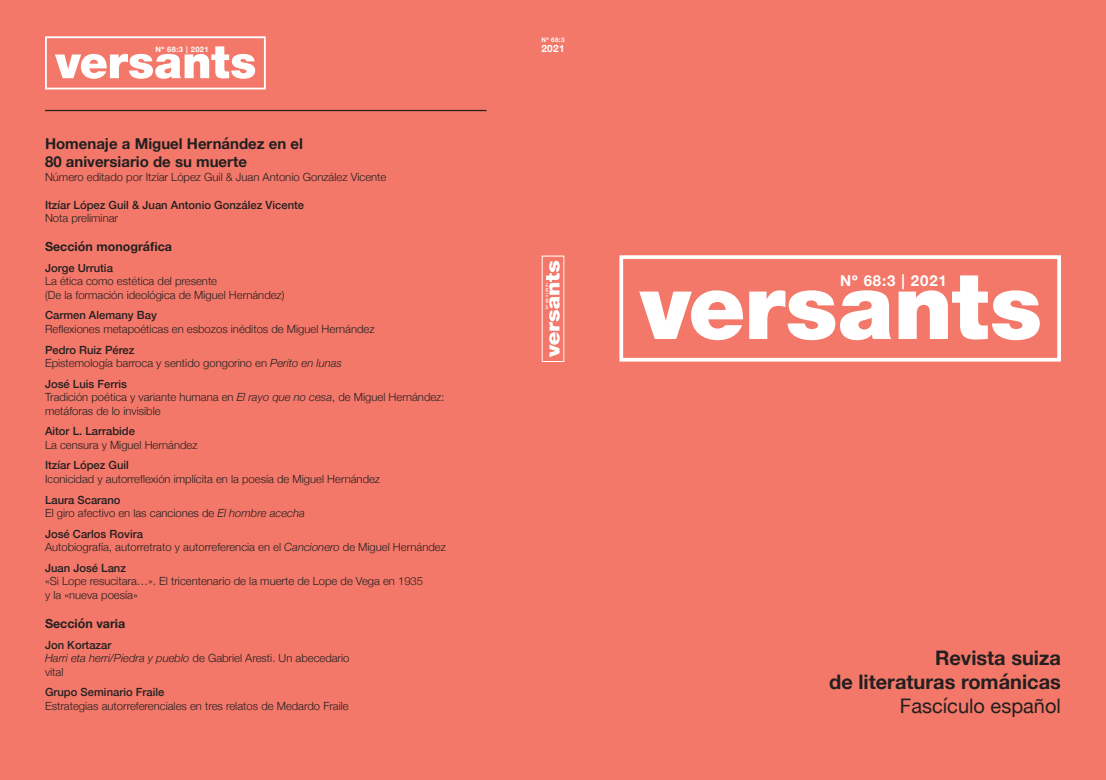
<style>
.page{position:relative;width:1106px;height:780px;background:#f37869}
.page>*{position:absolute;margin:0;border:0;box-sizing:border-box;transform-origin:0 0}
.t1{font:700 20px "Helvetica Neue";color:#231f20}
.t2{font:20px "Helvetica Neue";color:#231f20}
.Título_Número{font:700 15px "Helvetica Neue";color:#231f20}
.t3{font:700 15px "Helvetica Neue";letter-spacing:.06em;color:#fff}
.Artículo{font:700 12.5px "Helvetica Neue";color:#231f20}
.Artículo-2{font:300 11.25px/13.5px "Helvetica Neue";color:#231f20}
.Autores{font:500 11.25px "Helvetica Neue";color:#231f20}
.Coordinadores{font:300 11.25px "Helvetica Neue";color:#231f20}
.t4{font:700 10px "Helvetica Neue";color:#fff}
.t5{font:700 7.5px "Helvetica Neue";letter-spacing:.06em;color:#fff}
.t6{font:700 6.25px "Helvetica Neue";color:#fff}
.t7{font:700 3.12px "Helvetica Neue";letter-spacing:.06em;color:#fff;scale:1.14 1}
.s1{font-style:italic}
</style>
<div class="page">
<svg style="left:639px;top:290px;width:104px;height:50px"></svg>
<svg style="left:749px;top:290px;width:142px;height:50px"></svg>
<svg style="left:899px;top:275px;width:141px;height:65px"></svg>
<div style="left:619px;top:255px;width:442px;height:106px;border:4px solid #fff"></div>
<svg style="left:546px;top:261px;width:14px;height:96px"></svg>
<div style="left:542px;top:256px;width:22px;height:106px;border:1px solid #fff"></div>
<svg style="left:55px;top:46px;width:200px;height:33px"></svg>
<div style="left:45px;top:36px;width:221px;height:53px;border:2px solid #fff"></div>
<hr style="left:45px;top:110px;width:441px;height:1px;background:#231f20">
<p class="t5" style="left:155px;top:43px;width:55px">Nº 68:3 | 2021</p>
<p class="Título_Número" style="left:45px;top:132px;width:260px">Homenaje a Miguel Hernández en el</p>
<p class="Título_Número" style="left:45px;top:150px;width:203px">80 aniversiario de su muerte</p>
<p class="Coordinadores" style="left:45px;top:168px;width:343px">Número editado por Itzíar López Guil &amp; Juan Antonio González Vicente</p>
<p class="Autores" style="left:45px;top:195px;width:261px">Itzíar López Guil &amp; Juan Antonio González Vicente</p>
<p class="Artículo-2" style="left:45px;top:210px;width:75px">Nota preliminar</p>
<p class="Artículo" style="left:45px;top:237px;width:129px">Sección monográfica</p>
<p class="Autores" style="left:45px;top:259px;width:69px">Jorge Urrutia</p>
<p class="Artículo-2" style="left:45px;top:274px;width:174px">La ética como estética del presente</p>
<p class="Artículo-2" style="left:45px;top:287px;width:241px">(De la formación ideológica de Miguel Hernández)</p>
<p class="Autores" style="left:45px;top:306px;width:113px">Carmen Alemany Bay</p>
<p class="Artículo-2" style="left:45px;top:321px;width:331px">Reflexiones metapoéticas en esbozos inéditos de Miguel Hernández</p>
<p class="Autores" style="left:45px;top:340px;width:91px">Pedro Ruiz Pérez</p>
<p class="Artículo-2" style="left:45px;top:355px;width:298px">Epistemología barroca y sentido gongorino en <span class="s1">Perito en lunas</span></p>
<p class="Autores" style="left:45px;top:374px;width:83px">José Luis Ferris</p>
<p class="Artículo-2" style="left:45px;top:389px;width:401px">Tradición poética y variante humana en <span class="s1">El rayo que no cesa</span>, de Miguel Hernández:</p>
<p class="Artículo-2" style="left:45px;top:403px;width:117px">metáforas de lo invisible</p>
<p class="Autores" style="left:45px;top:422px;width:92px">Aitor L. Larrabide</p>
<p class="Artículo-2" style="left:45px;top:437px;width:154px">La censura y Miguel Hernández</p>
<p class="Autores" style="left:45px;top:456px;width:85px">Itzíar López Guil</p>
<p class="Artículo-2" style="left:45px;top:471px;width:337px">Iconicidad y autorreflexión implícita en la poesía de Miguel Hernández</p>
<p class="Autores" style="left:45px;top:490px;width:77px">Laura Scarano</p>
<p class="Artículo-2" style="left:45px;top:505px;width:261px">El giro afectivo en las canciones de <span class="s1">El hombre acecha</span></p>
<p class="Autores" style="left:45px;top:524px;width:99px">José Carlos Rovira</p>
<p class="Artículo-2" style="left:45px;top:539px;width:402px">Autobiografía, autorretrato y autorreferencia en el <span class="s1">Cancionero</span> de Miguel Hernández</p>
<p class="Autores" style="left:45px;top:558px;width:83px">Juan José Lanz</p>
<p class="Artículo-2" style="left:45px;top:573px;width:380px">«Si Lope resucitara…». El tricentenario de la muerte de Lope de Vega en 1935</p>
<p class="Artículo-2" style="left:45px;top:587px;width:94px">y la «nueva poesía»</p>
<p class="Artículo" style="left:45px;top:613px;width:82px">Sección varia</p>
<p class="Autores" style="left:45px;top:635px;width:68px">Jon Kortazar</p>
<p class="Artículo-2" style="left:45px;top:650px;width:306px"><span class="s1">Harri eta herri/Piedra y pueblo</span> de Gabriel Aresti. Un abecedario vital</p>
<p class="Autores" style="left:45px;top:683px;width:121px">Grupo Seminario Fraile</p>
<p class="Artículo-2" style="left:45px;top:698px;width:305px">Estrategias autorreferenciales en tres relatos de Medardo Fraile</p>
<p class="t6" style="left:541px;top:34px;width:25px">Nº 68:3</p>
<p class="t4" style="left:541px;top:40px;width:25px">2021</p>
<p class="t7" style="left:545px;top:309px;width:24px;rotate:-90deg">Nº 68:3 | 2021</p>
<p class="t3" style="left:840px;top:268px;width:108px">Nº 68:3 | 2021</p>
<p class="t1" style="left:935px;top:641px;width:127px">Revista suiza</p>
<p class="t1" style="left:829px;top:665px;width:233px">de literaturas románicas</p>
<p class="t2" style="left:900px;top:691px;width:163px">Fascículo español</p>
</div>
